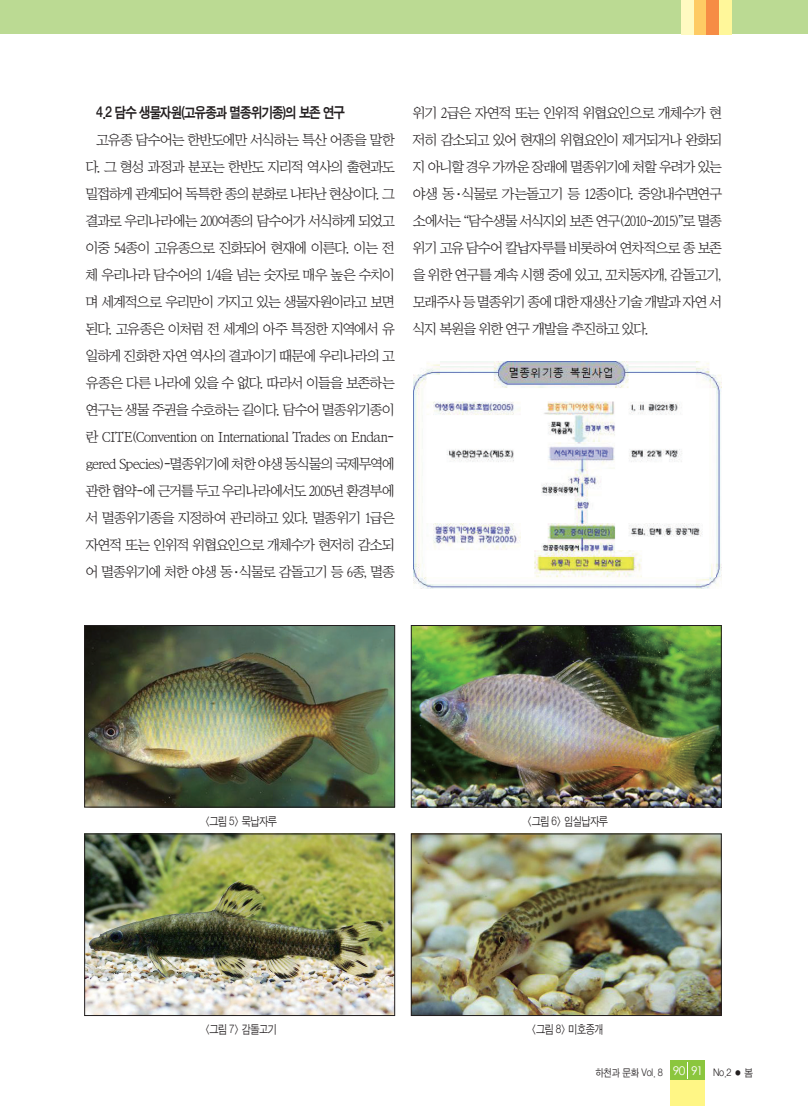
<style>
.page{position:relative;width:808px;height:1106px;background:#fff}
.page>*{position:absolute;margin:0;border:0;box-sizing:border-box;transform-origin:0 0}
.t1{font:15px "Sand Kg";letter-spacing:-.08em;color:#231f20;scale:.85 1}
.t2{font:14.25px/27px "San Ns M";letter-spacing:-.08em;color:#231f20;text-align:justify}
.t3{font:12px "Sand Jg";letter-spacing:-.05em;color:#231f20;scale:.85 1}
.t4{font:10.5px "Sand Jg";letter-spacing:-.025em;color:#231f20;scale:.9 1}
.s1{font-family:"Sand Jg"}
.s2{font-family:"Century Gothic";font-size:12px;color:#fff}
</style>
<div class="page">
<div style="left:0;top:0;width:808px;height:34px;background:#bbda93"></div>
<div style="left:719px;top:0;width:12px;height:34px;background:#fff79a"></div>
<div style="left:706px;top:0;width:13px;height:34px;background:#f68c45"></div>
<div style="left:693px;top:0;width:13px;height:34px;background:#fecb64"></div>
<div style="left:681px;top:0;width:13px;height:34px;background:#fffac1"></div>
<div style="left:671px;top:1060px;width:34px;height:46px;background:#fff685"></div>
<div style="left:671px;top:1060px;width:34px;height:20px;background:#8bc63e"></div>
<img style="left:86px;top:835px;width:307px;height:178px">
<div style="left:84px;top:833px;width:311px;height:182px;border:1px solid #231f20"></div>
<img style="left:86px;top:627px;width:307px;height:178px">
<div style="left:84px;top:625px;width:311px;height:182px;border:1px solid #231f20"></div>
<img style="left:413px;top:835px;width:306px;height:178px">
<div style="left:411px;top:833px;width:310px;height:182px;border:1px solid #231f20"></div>
<img style="left:413px;top:627px;width:306px;height:178px">
<div style="left:411px;top:625px;width:310px;height:182px;border:1px solid #231f20"></div>
<img style="left:413px;top:361px;width:308px;height:227px">
<p class="t1" style="left:96px;top:105px;width:294px">4.2 담수 생물자원(고유종과 멸종위기종)의 보존 연구</p>
<p class="t2" style="left:86px;top:126px;width:311px;text-indent:11px">고유종 담수어는 한반도에만 서식하는 특산 어종을 말한 다. 그 형성 과정과 분포는 한반도 지리적 역사의 출현과도 밀접하게 관계되어 독특한 종의 분화로 나타난 현상이다. 그 결과로 우리나라에는 200여종의 담수어가 서식하게 되었고 이중 54종이 고유종으로 진화되어 현재에 이른다. 이는 전 체 우리나라 담수어의 1/4을 넘는 숫자로 매우 높은 수치이 며 세계적으로 우리만이 가지고 있는 생물자원이라고 보면 된다. 고유종은 이처럼 전 세계의 아주 특정한 지역에서 유 일하게 진화한 자연 역사의 결과이기 때문에 우리나라의 고 유종은 다른 나라에 있을 수 없다. 따라서 이들을 보존하는 연구는 생물 주권을 수호하는 길이다. 담수어 멸종위기종이 란 CITE(Convention on International Trades on Endan&shy;gered Species)-멸종위기에 처한 야생 동식물의 국제무역에 관한 협약-에 근거를 두고 우리나라에서도 2005년 환경부에 서 멸종위기종을 지정하여 관리하고 있다. 멸종위기 1급은 자연적 또는 인위적 위협요인으로 개체수가 현저히 감소되 어 멸종위기에 처한 야생 동<span class="s1">·</span>식물로 감돌고기 등 6종, 멸종</p>
<p class="t2" style="left:413px;top:99px;width:311px">위기 2급은 자연적 또는 인위적 위협요인으로 개체수가 현 저히 감소되고 있어 현재의 위협요인이 제거되거나 완화되 지 아니할 경우 가까운 장래에 멸종위기에 처할 우려가 있는 야생 동<span class="s1">·</span>식물로 가는돌고기 등 12종이다. 중앙내수면연구 소에서는 “담수생물 서식지외 보존 연구(2010~2015)”로 멸종 위기 고유 담수어 칼납자루를 비롯하여 연차적으로 종 보존 을 위한 연구를 계속 시행 중에 있고, 꼬치동자개, 감돌고기, 모래주사 등 멸종위기 종에 대한 재생산 기술 개발과 자연 서 식지 복원을 위한 연구 개발을 추진하고 있다.</p>
<p class="t3" style="left:204px;top:815px;width:87px">&lt;그림 5&gt; 묵납자루</p>
<p class="t3" style="left:204px;top:1023px;width:87px">&lt;그림 7&gt; 감돌고기</p>
<p class="t3" style="left:526px;top:815px;width:98px">&lt;그림 6&gt; 임실납자루</p>
<p class="t3" style="left:531px;top:1023px;width:87px">&lt;그림 8&gt; 미호종개</p>
<p class="t4" style="left:595px;top:1067px;width:176px">하천과 문화 Vol. 8 <span class="s2">90 91</span> No.2 ● 봄</p>
</div>
